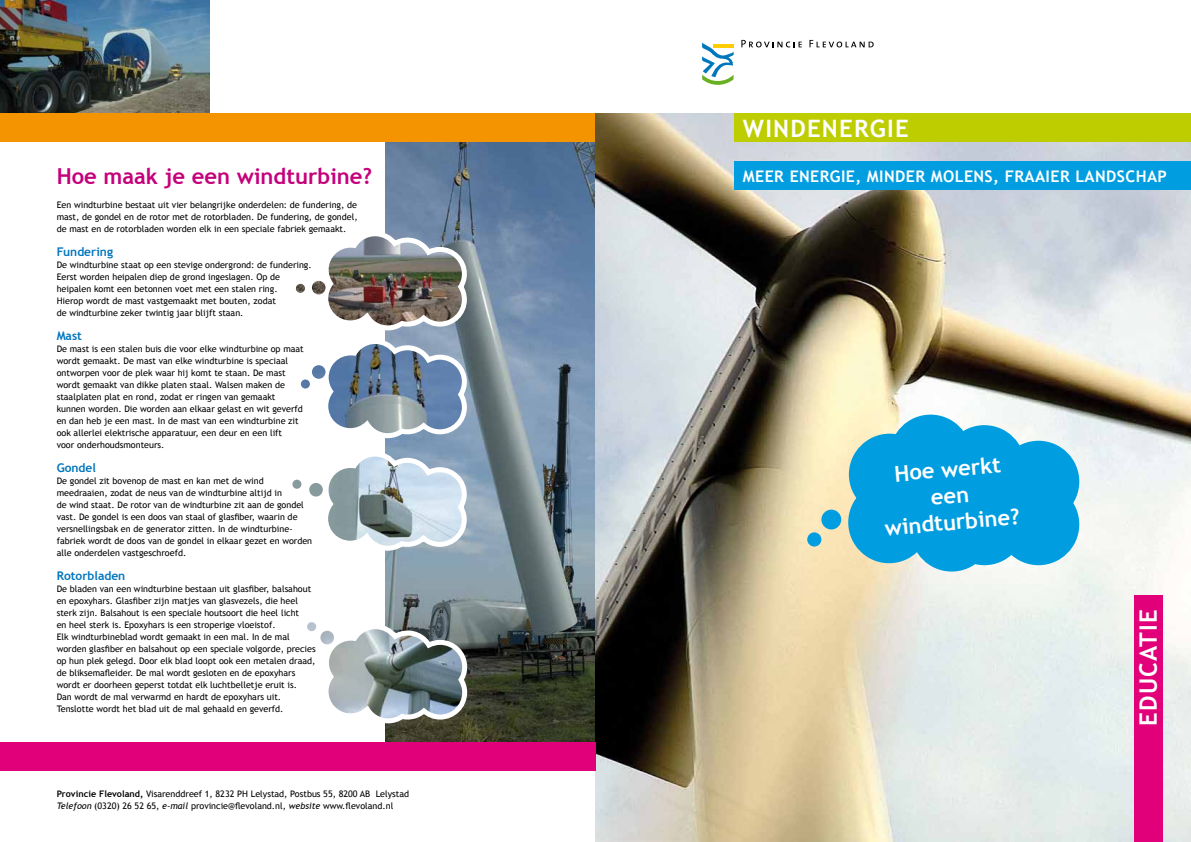
<style>
.page{position:relative;width:1191px;height:842px;background:#fff}
.page>*{position:absolute;margin:0;border:0;box-sizing:border-box;transform-origin:0 0}
.t1{font:700 24px "Trebuchet MS";letter-spacing:.05em;color:#fff}
.t2{font:700 22px "Trebuchet MS";color:#c5007b}
.t3{font:700 22px/26.4px "Trebuchet MS";color:#fff;text-align:center}
.t4{font:700 16px "Trebuchet MS";letter-spacing:.025em;color:#fff}
.t5{font:700 12px "Trebuchet MS";color:#0076bd}
.t6{font:9px/12px "Trebuchet MS";color:#000}
.s1{font-weight:700}
.s2{font-style:italic}
</style>
<div class="page">
<img style="left:386px;top:142px;width:209px;height:601px">
<img style="left:0;top:0;width:210px;height:113px">
<div style="left:0;top:113px;width:595px;height:29px;background:#f39400"></div>
<img style="left:595px;top:113px;width:596px;height:729px">
<svg style="left:741px;top:40px;width:60px;height:7px"></svg>
<svg style="left:809px;top:40px;width:64px;height:7px"></svg>
<svg style="left:702px;top:42px;width:31px;height:43px"></svg>
<div style="left:734px;top:113px;width:457px;height:29px;background:#bdcd00"></div>
<div style="left:1134px;top:595px;width:28px;height:247px;background:#e2007a"></div>
<div style="left:734px;top:162px;width:457px;height:28px;background:#009ee0"></div>
<div style="left:0;top:743px;width:595px;height:28px;background:#e2007a"></div>
<div style="left:943px;top:425px;width:82px;height:82px;background:#009ee0;border-radius:50%"></div>
<div style="left:911px;top:474px;width:81px;height:82px;background:#009ee0;border-radius:50%"></div>
<div style="left:849px;top:434px;width:81px;height:81px;background:#009ee0;border-radius:50%"></div>
<div style="left:943px;top:483px;width:82px;height:82px;background:#009ee0;border-radius:50%"></div>
<div style="left:997px;top:441px;width:82px;height:81px;background:#009ee0;border-radius:50%"></div>
<div style="left:997px;top:483px;width:82px;height:82px;background:#009ee0;border-radius:50%"></div>
<div style="left:911px;top:490px;width:81px;height:81px;background:#009ee0;border-radius:50%"></div>
<div style="left:848px;top:482px;width:82px;height:81px;background:#009ee0;border-radius:50%"></div>
<div style="left:889px;top:415px;width:82px;height:81px;background:#009ee0;border-radius:50%"></div>
<div style="left:821px;top:510px;width:20px;height:19px;background:#009ee0;border-radius:50%"></div>
<div style="left:807px;top:532px;width:14px;height:14px;background:#009ee0;border-radius:50%"></div>
<img style="left:296px;top:229px;width:173px;height:212px">
<svg style="left:322px;top:449px;width:147px;height:104px"></svg>
<img style="left:309px;top:483px;width:14px;height:13px;border-radius:7px">
<svg style="left:292px;top:480px;width:9px;height:9px"></svg>
<svg style="left:307px;top:622px;width:163px;height:104px"></svg>
<h2 class="t2" style="left:57px;top:163px;width:317px">Hoe maak je een windturbine?</h2>
<p class="t6" style="left:57px;top:199px;width:302px;text-align:justify">Een windturbine bestaat uit vier belangrijke onderdelen: de fundering, de mast, de gondel en de rotor met de rotorbladen. De fundering, de gondel, de mast en de rotorbladen worden elk in een speciale fabriek gemaakt.</p>
<h3 class="t5" style="left:57px;top:245px;width:58px">Fundering</h3>
<p class="t6" style="left:57px;top:259px;width:257px">De windturbine staat op een stevige ondergrond: de fundering.<br>Eerst worden heipalen diep de grond ingeslagen. Op de heipalen komt een betonnen voet met een stalen ring.<br>Hierop wordt de mast vastgemaakt met bouten, zodat<br>de windturbine zeker twintig jaar blijft staan.</p>
<h3 class="t5" style="left:57px;top:329px;width:27px">Mast</h3>
<p class="t6" style="left:57px;top:343px;width:249px">De mast is een stalen buis die voor elke windturbine op maat wordt gemaakt. De mast van elke windturbine is speciaal ontworpen voor de plek waar hij komt te staan. De mast wordt gemaakt van dikke platen staal. Walsen maken de staalplaten plat en rond, zodat er ringen van gemaakt kunnen worden. Die worden aan elkaar gelast en wit geverfd en dan heb je een mast. In de mast van een windturbine zit ook allerlei elektrische apparatuur, een deur en een lift<br>voor onderhoudsmonteurs.</p>
<h3 class="t5" style="left:57px;top:461px;width:41px">Gondel</h3>
<p class="t6" style="left:57px;top:475px;width:257px">De gondel zit bovenop de mast en kan met de wind meedraaien, zodat de neus van de windturbine altijd in<br>de wind staat. De rotor van de windturbine zit aan de gondel vast. De gondel is een doos van staal of glasfiber, waarin de versnellingsbak en de generator zitten. In de windturbine&shy;fabriek wordt de doos van de gondel in elkaar gezet en worden alle onderdelen vastgeschroefd.</p>
<h3 class="t5" style="left:57px;top:569px;width:70px">Rotorbladen</h3>
<p class="t6" style="left:57px;top:583px;width:260px">De bladen van een windturbine bestaan uit glasfiber, balsahout en epoxyhars. Glasfiber zijn matjes van glasvezels, die heel sterk zijn. Balsahout is een speciale houtsoort die heel licht<br>en heel sterk is. Epoxyhars is een stroperige vloeistof.<br>Elk windturbineblad wordt gemaakt in een mal. In de mal worden glasfiber en balsahout op een speciale volgorde, precies op hun plek gelegd. Door elk blad loopt ook een metalen draad, de bliksemafleider. De mal wordt gesloten en de epoxyhars wordt er doorheen geperst totdat elk luchtbelletje eruit is.<br>Dan wordt de mal verwarmd en hardt de epoxyhars uit.<br>Tenslotte wordt het blad uit de mal gehaald en geverfd.</p>
<p class="t6" style="left:57px;top:787px;width:354px"><span class="s1">Provincie Flevoland,</span> Visarenddreef 1, 8232 PH Lelystad, Postbus 55, 8200 AB Lelystad<br><span class="s2">Telefoon</span> (0320) 26 52 65, <span class="s2">e-mail</span> provincie@flevoland.nl, <span class="s2">website</span> www.flevoland.nl</p>
<h1 class="t1" style="left:743px;top:113px;width:167px">WINDENERGIE</h1>
<h3 class="t4" style="left:743px;top:166px;width:425px">MEER ENERGIE, MINDER MOLENS, FRAAIER LANDSCHAP</h3>
<h2 class="t3" style="left:879px;top:462px;width:137px;rotate:-5deg">Hoe werkt een windturbine?</h2>
<h1 class="t1" style="left:1133px;top:726px;width:118px;rotate:-90deg">EDUCATIE</h1>
</div>
